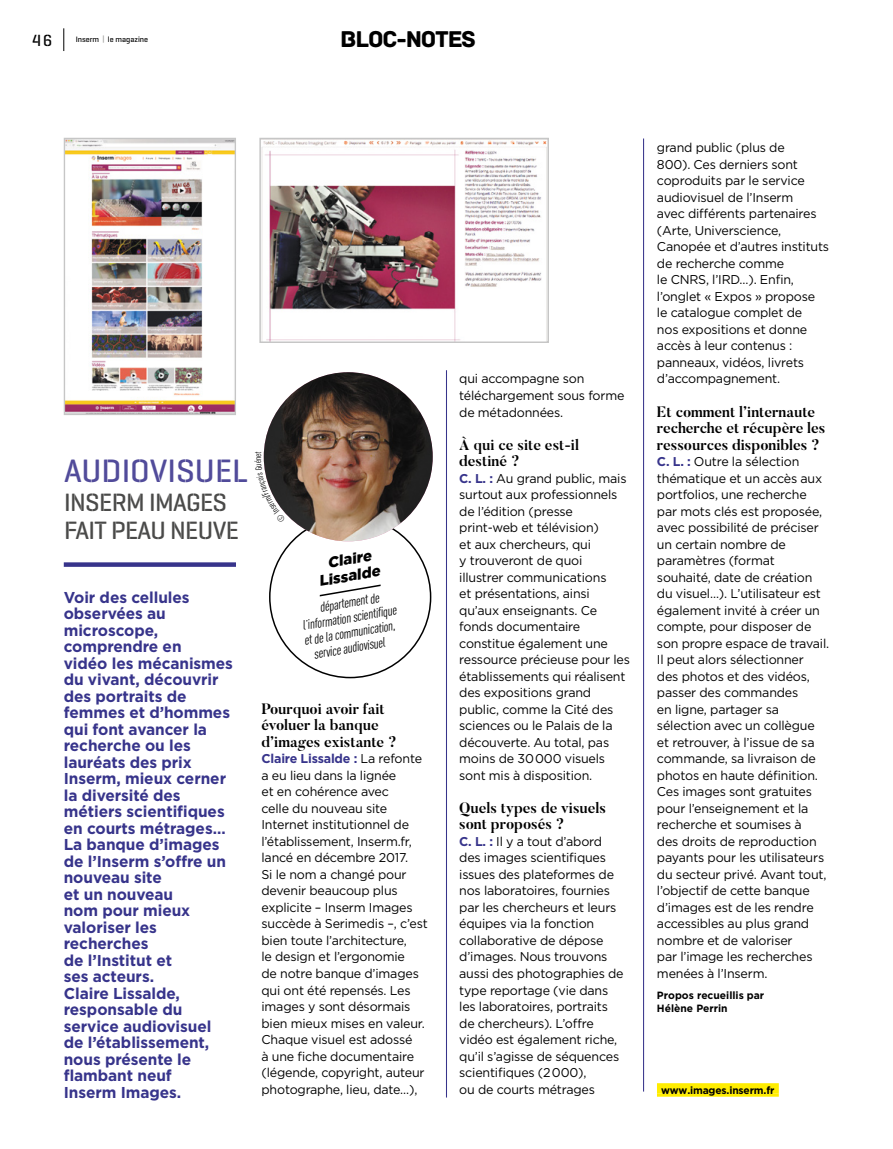
<style>
.page{position:relative;width:893px;height:1149px;background:#fff}
.page>*{position:absolute;margin:0;border:0;box-sizing:border-box;transform-origin:0 0}
.t1{font:500 33px "Geogrotesque Stencil A";color:#514b9a}
.t2{font:500 25.5px/28.5px "Geogrotesque Stencil A";letter-spacing:-.025em;color:#4a4a49}
.t3{font:24px "Archive";letter-spacing:-.05em;color:#000}
.t4{font:500 16.5px "Geogrotesque Stencil A";color:#000}
.t5{font:700 15.75px/16.5px "Gotham";letter-spacing:-.005em;color:#37348b}
.t6{font:700 15px/16.5px "Butler";color:#000}
.t7{font:italic 900 15px/16.5px "Gotham";color:#000;text-align:center}
.t8{font:italic condensed 13.5px "DINOT";color:#000}
.t9{font:12.75px/16.5px "Gotham";letter-spacing:-.015em;color:#000}
.t10{font:700 10.5px/12.6px "Gotham";color:#000}
.t11{font:500 7.95px "Geogrotesque Stencil A";color:#000}
.s1{color:#9d9d9c}
.s2{font-weight:700;color:#37348b}
</style>
<div class="page">
<hr style="left:643px;top:138px;width:1px;height:953px;background:#37348b">
<hr style="left:446px;top:370px;width:1px;height:727px;background:#37348b">
<svg style="left:64px;top:562px;width:172px;height:4px"></svg>
<div style="left:657px;top:1082px;width:122px;height:11px;background:#ffed00"></div>
<hr style="left:657px;top:1093px;width:122px;height:3px;background:#ffed00">
<img style="left:66px;top:140px;width:168px;height:273px">
<div style="left:64px;top:138px;width:172px;height:277px;border:1px solid #c6c6c6"></div>
<svg style="left:319px;top:584px;width:62px;height:13px"></svg>
<img style="left:264px;top:372px;width:169px;height:169px;border-radius:84px">
<img style="left:261px;top:140px;width:286px;height:201px">
<div style="left:259px;top:138px;width:290px;height:205px;border:1px solid #c6c6c6"></div>
<svg style="left:63px;top:28px;width:1px;height:23px"></svg>
<svg style="left:263px;top:451px;width:22px;height:62px"></svg>
<p class="t4" style="left:32px;top:30px;width:21px">46</p>
<p class="t11" style="left:76px;top:34px;width:74px">Inserm <span class="s1">|</span> le magazine</p>
<h3 class="t3" style="left:340px;top:25px;width:137px">BLOC-NOTES</h3>
<h1 class="t1" style="left:64px;top:450px;width:186px">AUDIOVISUEL</h1>
<h2 class="t2" style="left:64px;top:487px;width:176px">INSERM IMAGES<br>FAIT PEAU NEUVE</h2>
<p class="t5" style="left:64px;top:588px;width:171px">Voir des cellules observées au microscope, comprendre en<br>vidéo les mécanismes du vivant, découvrir des portraits de femmes et d’hommes qui font avancer la recherche ou les lauréats des prix<br>Inserm, mieux cerner la diversité des métiers scientifiques en courts métrages…<br>La banque d’images de l’Inserm s’offre un nouveau site<br>et un nouveau<br>nom pour mieux valoriser les recherches<br>de l’Institut et<br>ses acteurs.<br>Claire Lissalde, responsable du service audiovisuel de l’établissement, nous présente le flambant neuf<br>Inserm Images.</p>
<p class="t7" style="left:315px;top:556px;width:63px;rotate:-10deg">Claire<br>Lissalde</p>
<p class="t8" style="left:318px;top:599px;width:62px;rotate:-10deg">département de</p>
<p class="t8" style="left:301px;top:618px;width:97px;rotate:-10deg">l’information scientifi que</p>
<p class="t8" style="left:303px;top:633px;width:93px;rotate:-10deg">et de la communication,</p>
<p class="t8" style="left:312px;top:646px;width:74px;rotate:-10deg">service audiovisuel</p>
<p class="t6" style="left:261px;top:700px;width:137px">Pourquoi avoir fait évoluer la banque d’images existante ?</p>
<p class="t9" style="left:261px;top:750px;width:168px"><span class="s2">Claire Lissalde :</span> La refonte a eu lieu dans la lignée<br>et en cohérence avec<br>celle du nouveau site<br>Internet institutionnel de l’établissement, Inserm.fr, lancé en décembre 2017.<br>Si le nom a changé pour devenir beaucoup plus explicite – Inserm Images succède à Serimedis –, c’est bien toute l’architecture,<br>le design et l’ergonomie<br>de notre banque d’images qui ont été repensés. Les images y sont désormais bien mieux mises en valeur.<br>Chaque visuel est adossé<br>à une fiche documentaire (légende, copyright, auteur photographe, lieu, date…),</p>
<p class="t9" style="left:459px;top:370px;width:167px">qui accompagne son téléchargement sous forme de métadonnées.</p>
<p class="t6" style="left:459px;top:436px;width:121px">À qui ce site est-il destiné ?</p>
<p class="t9" style="left:459px;top:469px;width:172px"><span class="s2">C. L. :</span> Au grand public, mais surtout aux professionnels de l’édition (presse print-web et télévision)<br>et aux chercheurs, qui<br>y trouveront de quoi illustrer communications<br>et présentations, ainsi qu’aux enseignants. Ce fonds documentaire constitue également une ressource précieuse pour les établissements qui réalisent des expositions grand public, comme la Cité des sciences ou le Palais de la découverte. Au total, pas moins de 30 000 visuels sont mis à disposition.</p>
<p class="t6" style="left:459px;top:799px;width:148px">Quels types de visuels sont proposés ?</p>
<p class="t9" style="left:459px;top:832px;width:166px"><span class="s2">C. L. :</span> Il y a tout d’abord des images scientifiques issues des plateformes de nos laboratoires, fournies par les chercheurs et leurs équipes via la fonction collaborative de dépose d’images. Nous trouvons aussi des photographies de type reportage (vie dans les laboratoires, portraits de chercheurs). L’offre vidéo est également riche, qu’il s’agisse de séquences scientifiques (2 000),<br>ou de courts métrages</p>
<p class="t9" style="left:657px;top:139px;width:174px">grand public (plus de<br>800). Ces derniers sont coproduits par le service audiovisuel de l’Inserm<br>avec différents partenaires (Arte, Universcience,<br>Canopée et d’autres instituts de recherche comme<br>le CNRS, l’IRD…). Enfin, l’onglet « Expos » propose<br>le catalogue complet de<br>nos expositions et donne accès à leur contenus : panneaux, vidéos, livrets d’accompagnement.</p>
<p class="t6" style="left:657px;top:403px;width:170px">Et comment l’internaute recherche et récupère les ressources disponibles ?</p>
<p class="t9" style="left:657px;top:453px;width:174px"><span class="s2">C. L. :</span> Outre la sélection thématique et un accès aux portfolios, une recherche par mots clés est proposée, avec possibilité de préciser un certain nombre de paramètres (format souhaité, date de création du visuel…). L’utilisateur est également invité à créer un compte, pour disposer de son propre espace de travail.<br>Il peut alors sélectionner<br>des photos et des vidéos, passer des commandes<br>en ligne, partager sa sélection avec un collègue et retrouver, à l’issue de sa commande, sa livraison de photos en haute définition.<br>Ces images sont gratuites pour l’enseignement et la recherche et soumises à<br>des droits de reproduction payants pour les utilisateurs du secteur privé. Avant tout, l’objectif de cette banque d’images est de les rendre accessibles au plus grand nombre et de valoriser<br>par l’image les recherches menées à l’Inserm.</p>
<p class="t10" style="left:657px;top:988px;width:109px">Propos recueillis par<br>Hélène Perrin</p>
<p class="t10" style="left:661px;top:1083px;width:115px">www.images.inserm.fr</p>
</div>
